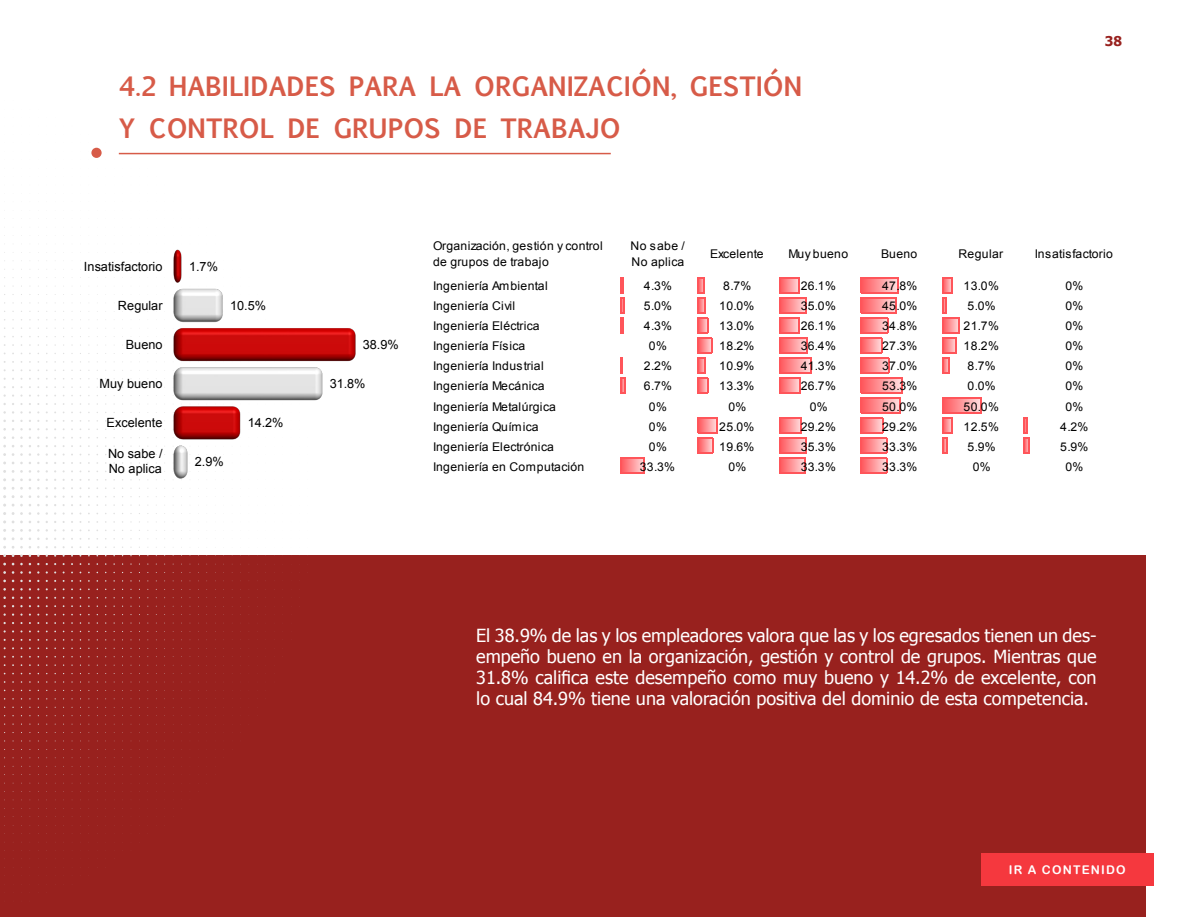
<style>
.page{position:relative;width:1188px;height:918px;background:#fff}
.page>*{position:absolute;margin:0;border:0;box-sizing:border-box;transform-origin:0 0}
.TITULOS{font:700 25.5px/42px "Euphemia UCAS";color:#d75b48}
.t1{font:18px/21px "Tahoma";color:#fff;text-align:justify}
.t2{font:700 13.5px "Tahoma";color:#98211e}
.t3{font:12.75px/14.7px "Arial";color:#000}
.t4{font:12px/16px "Arial";letter-spacing:.025em;color:#000}
.t5{font:12px "Arial Rounded MT Bold";letter-spacing:.1em;color:#fff}
</style>
<div class="page">
<div style="left:0;top:556px;width:1145px;height:361px;background:#98211e"></div>
<svg style="left:3px;top:428px;width:3px;height:11px"></svg>
<svg style="left:3px;top:470px;width:3px;height:11px"></svg>
<svg style="left:12px;top:470px;width:2px;height:11px"></svg>
<svg style="left:3px;top:487px;width:3px;height:11px"></svg>
<svg style="left:12px;top:487px;width:2px;height:11px"></svg>
<svg style="left:20px;top:487px;width:3px;height:11px"></svg>
<svg style="left:29px;top:487px;width:2px;height:11px"></svg>
<svg style="left:12px;top:504px;width:2px;height:11px"></svg>
<svg style="left:3px;top:504px;width:3px;height:19px"></svg>
<svg style="left:3px;top:529px;width:3px;height:11px"></svg>
<svg style="left:12px;top:529px;width:2px;height:11px"></svg>
<svg style="left:20px;top:529px;width:3px;height:11px"></svg>
<svg style="left:3px;top:546px;width:3px;height:11px"></svg>
<svg style="left:12px;top:546px;width:2px;height:11px"></svg>
<svg style="left:20px;top:546px;width:3px;height:11px"></svg>
<hr style="left:119px;top:153px;width:492px;height:1px;background:#d75b48">
<div style="left:91px;top:148px;width:11px;height:10px;background:#d75b48;border-radius:50%"></div>
<svg style="left:862px;top:278px;width:35px;height:14px"></svg>
<hr style="left:861px;top:277px;width:37px;height:1px;background:#ff555a">
<hr style="left:861px;top:292px;width:37px;height:1px;background:#ff555a">
<svg style="left:861px;top:278px;width:1px;height:14px"></svg>
<svg style="left:897px;top:278px;width:1px;height:14px"></svg>
<svg style="left:889px;top:298px;width:6px;height:14px"></svg>
<hr style="left:861px;top:297px;width:35px;height:1px;background:#ff555a">
<hr style="left:861px;top:312px;width:35px;height:1px;background:#ff555a">
<svg style="left:895px;top:298px;width:1px;height:14px"></svg>
<svg style="left:620px;top:277px;width:5px;height:56px"></svg>
<svg style="left:942px;top:277px;width:18px;height:96px"></svg>
<svg style="left:620px;top:357px;width:6px;height:36px"></svg>
<svg style="left:698px;top:277px;width:14px;height:116px"></svg>
<svg style="left:779px;top:277px;width:33px;height:116px"></svg>
<svg style="left:889px;top:378px;width:12px;height:14px"></svg>
<hr style="left:861px;top:377px;width:41px;height:1px;background:#ff555a">
<hr style="left:861px;top:392px;width:41px;height:1px;background:#ff555a">
<svg style="left:861px;top:298px;width:28px;height:94px"></svg>
<svg style="left:901px;top:378px;width:1px;height:14px"></svg>
<div style="left:861px;top:397px;width:39px;height:16px;background:linear-gradient(to right,#ff565b,#ffdfe0)"></div>
<hr style="left:861px;top:397px;width:39px;height:1px;background:#ff555a">
<hr style="left:861px;top:412px;width:39px;height:1px;background:#ff555a">
<svg style="left:861px;top:398px;width:1px;height:14px"></svg>
<svg style="left:899px;top:398px;width:1px;height:14px"></svg>
<svg style="left:952px;top:398px;width:29px;height:14px"></svg>
<hr style="left:942px;top:397px;width:40px;height:1px;background:#ff555a">
<hr style="left:942px;top:412px;width:40px;height:1px;background:#ff555a">
<svg style="left:981px;top:398px;width:1px;height:14px"></svg>
<hr style="left:779px;top:417px;width:23px;height:2px;background:#ff555a">
<hr style="left:861px;top:417px;width:22px;height:2px;background:#ff555a">
<svg style="left:698px;top:417px;width:19px;height:37px"></svg>
<svg style="left:942px;top:398px;width:10px;height:56px"></svg>
<svg style="left:1024px;top:417px;width:6px;height:37px"></svg>
<svg style="left:620px;top:458px;width:25px;height:16px"></svg>
<svg style="left:779px;top:419px;width:28px;height:55px"></svg>
<svg style="left:861px;top:419px;width:26px;height:55px"></svg>
<img style="left:173px;top:249px;width:183px;height:231px">
<div style="left:981px;top:853px;width:173px;height:33px;background:#f5383e"></div>
<p class="TITULOS" style="left:119px;top:65px;width:685px">4.2 HABILIDADES PARA LA ORGANIZACIÓN, GESTIÓN<br>Y CONTROL DE GRUPOS DE TRABAJO</p>
<p class="t2" style="left:1105px;top:31px;width:19px">38</p>
<p class="t3" style="left:84px;top:259px;width:80px">Insatisfactorio</p>
<p class="t3" style="left:118px;top:298px;width:46px">Regular</p>
<p class="t3" style="left:126px;top:337px;width:38px">Bueno</p>
<p class="t3" style="left:100px;top:376px;width:64px">Muy bueno</p>
<p class="t3" style="left:107px;top:415px;width:57px">Excelente</p>
<p class="t3" style="left:108px;top:446px;width:56px">No sabe /<br>No aplica</p>
<p class="t3" style="left:189px;top:260px;width:30px">1.7%</p>
<p class="t3" style="left:230px;top:299px;width:37px">10.5%</p>
<p class="t3" style="left:195px;top:454px;width:30px">2.9%</p>
<p class="t3" style="left:248px;top:415px;width:37px">14.2%</p>
<p class="t3" style="left:363px;top:337px;width:37px">38.9%</p>
<p class="t3" style="left:330px;top:376px;width:37px">31.8%</p>
<p class="t4" style="left:433px;top:238px;width:171px">Organización, gestión y control de grupos de trabajo</p>
<p class="t4" style="left:631px;top:238px;width:56px">No sabe /<br>No aplica</p>
<p class="t4" style="left:710px;top:246px;width:55px">Excelente</p>
<p class="t4" style="left:788px;top:246px;width:61px">Muy bueno</p>
<p class="t4" style="left:881px;top:246px;width:38px">Bueno</p>
<p class="t4" style="left:958px;top:246px;width:46px">Regular</p>
<p class="t4" style="left:1035px;top:246px;width:80px">Insatisfactorio</p>
<p class="t4" style="left:433px;top:278px;width:116px">Ingeniería Ambiental</p>
<p class="t4" style="left:644px;top:278px;width:30px">4.3%</p>
<p class="t4" style="left:723px;top:278px;width:30px">8.7%</p>
<p class="t4" style="left:801px;top:278px;width:37px">26.1%</p>
<p class="t4" style="left:882px;top:278px;width:37px">47.8%</p>
<p class="t4" style="left:964px;top:278px;width:37px">13.0%</p>
<p class="t4" style="left:1065px;top:278px;width:19px">0%</p>
<p class="t4" style="left:433px;top:298px;width:84px">Ingeniería Civil</p>
<p class="t4" style="left:644px;top:298px;width:30px">5.0%</p>
<p class="t4" style="left:719px;top:298px;width:37px">10.0%</p>
<p class="t4" style="left:801px;top:298px;width:37px">35.0%</p>
<p class="t4" style="left:882px;top:298px;width:37px">45.0%</p>
<p class="t4" style="left:968px;top:298px;width:30px">5.0%</p>
<p class="t4" style="left:1065px;top:298px;width:19px">0%</p>
<p class="t4" style="left:433px;top:318px;width:108px">Ingeniería Eléctrica</p>
<p class="t4" style="left:644px;top:318px;width:30px">4.3%</p>
<p class="t4" style="left:719px;top:318px;width:37px">13.0%</p>
<p class="t4" style="left:801px;top:318px;width:37px">26.1%</p>
<p class="t4" style="left:882px;top:318px;width:37px">34.8%</p>
<p class="t4" style="left:964px;top:318px;width:37px">21.7%</p>
<p class="t4" style="left:1065px;top:318px;width:19px">0%</p>
<p class="t4" style="left:433px;top:338px;width:94px">Ingeniería Física</p>
<p class="t4" style="left:649px;top:338px;width:19px">0%</p>
<p class="t4" style="left:719px;top:338px;width:37px">18.2%</p>
<p class="t4" style="left:801px;top:338px;width:37px">36.4%</p>
<p class="t4" style="left:882px;top:338px;width:37px">27.3%</p>
<p class="t4" style="left:964px;top:338px;width:37px">18.2%</p>
<p class="t4" style="left:1065px;top:338px;width:19px">0%</p>
<p class="t4" style="left:433px;top:358px;width:112px">Ingeniería Industrial</p>
<p class="t4" style="left:644px;top:358px;width:30px">2.2%</p>
<p class="t4" style="left:719px;top:358px;width:37px">10.9%</p>
<p class="t4" style="left:801px;top:358px;width:37px">41.3%</p>
<p class="t4" style="left:882px;top:358px;width:37px">37.0%</p>
<p class="t4" style="left:968px;top:358px;width:30px">8.7%</p>
<p class="t4" style="left:1065px;top:358px;width:19px">0%</p>
<p class="t4" style="left:433px;top:378px;width:113px">Ingeniería Mecánica</p>
<p class="t4" style="left:644px;top:378px;width:30px">6.7%</p>
<p class="t4" style="left:719px;top:378px;width:37px">13.3%</p>
<p class="t4" style="left:801px;top:378px;width:37px">26.7%</p>
<p class="t4" style="left:882px;top:378px;width:37px">53.3%</p>
<p class="t4" style="left:968px;top:378px;width:30px">0.0%</p>
<p class="t4" style="left:1065px;top:378px;width:19px">0%</p>
<p class="t4" style="left:433px;top:398px;width:124px">Ingeniería Metalúrgica</p>
<p class="t4" style="left:649px;top:398px;width:19px">0%</p>
<p class="t4" style="left:728px;top:398px;width:19px">0%</p>
<p class="t4" style="left:810px;top:398px;width:19px">0%</p>
<p class="t4" style="left:882px;top:398px;width:37px">50.0%</p>
<p class="t4" style="left:964px;top:398px;width:37px">50.0%</p>
<p class="t4" style="left:1065px;top:398px;width:19px">0%</p>
<p class="t4" style="left:433px;top:418px;width:107px">Ingeniería Química</p>
<p class="t4" style="left:649px;top:418px;width:19px">0%</p>
<p class="t4" style="left:719px;top:418px;width:37px">25.0%</p>
<p class="t4" style="left:801px;top:418px;width:37px">29.2%</p>
<p class="t4" style="left:882px;top:418px;width:37px">29.2%</p>
<p class="t4" style="left:964px;top:418px;width:37px">12.5%</p>
<p class="t4" style="left:1060px;top:418px;width:30px">4.2%</p>
<p class="t4" style="left:433px;top:439px;width:122px">Ingeniería Electrónica</p>
<p class="t4" style="left:649px;top:439px;width:19px">0%</p>
<p class="t4" style="left:719px;top:439px;width:37px">19.6%</p>
<p class="t4" style="left:801px;top:439px;width:37px">35.3%</p>
<p class="t4" style="left:882px;top:439px;width:37px">33.3%</p>
<p class="t4" style="left:968px;top:439px;width:30px">5.9%</p>
<p class="t4" style="left:1060px;top:439px;width:30px">5.9%</p>
<p class="t4" style="left:433px;top:459px;width:153px">Ingeniería en Computación</p>
<p class="t4" style="left:640px;top:459px;width:37px">33.3%</p>
<p class="t4" style="left:728px;top:459px;width:19px">0%</p>
<p class="t4" style="left:801px;top:459px;width:37px">33.3%</p>
<p class="t4" style="left:882px;top:459px;width:37px">33.3%</p>
<p class="t4" style="left:973px;top:459px;width:19px">0%</p>
<p class="t4" style="left:1065px;top:459px;width:19px">0%</p>
<p class="t1" style="left:476px;top:624px;width:622px">El 38.9% de las y los empleadores valora que las y los egresados tienen un des&shy;empeño bueno en la organización, gestión y control de grupos. Mientras que 31.8% califica este desempeño como muy bueno y 14.2% de excelente, con lo cual 84.9% tiene una valoración positiva del dominio de esta competencia.</p>
<p class="t5" style="left:1009px;top:862px;width:118px">IR A CONTENIDO</p>
</div>
